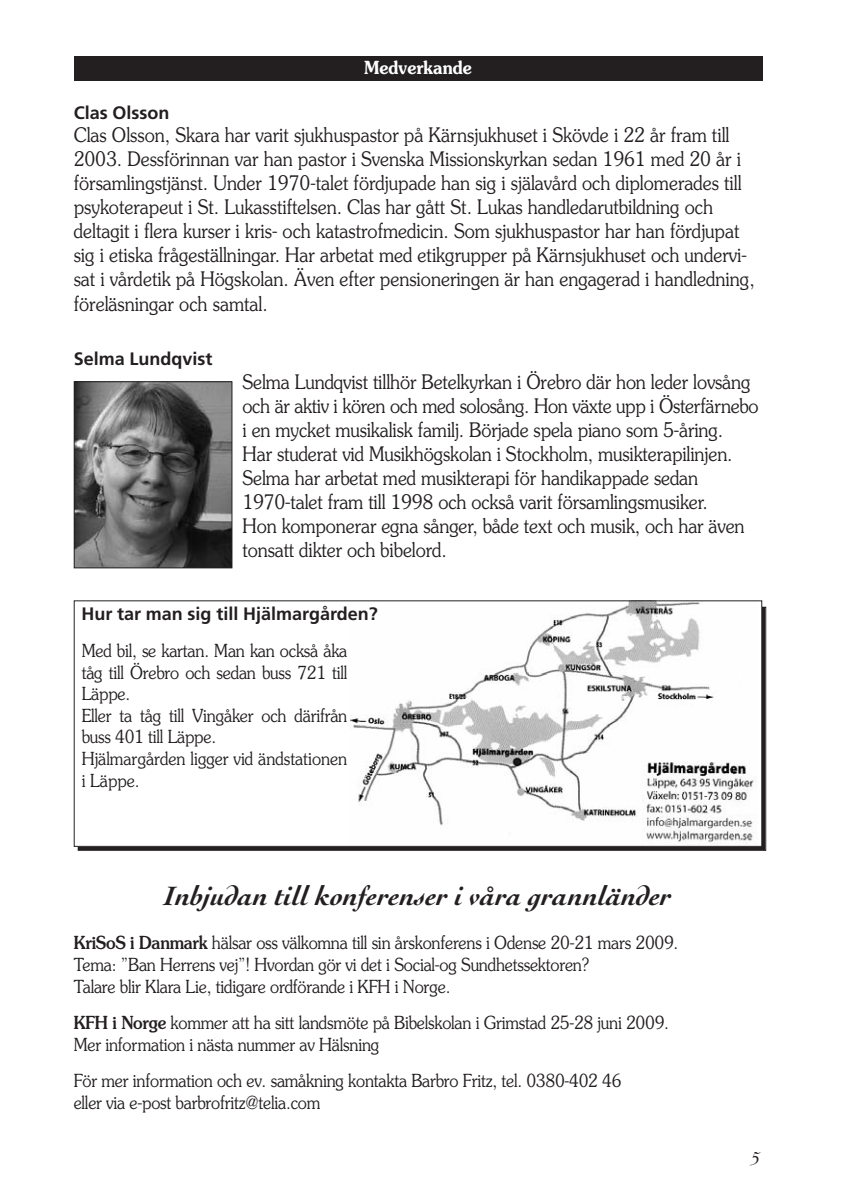
<style>
.page{position:relative;width:842px;height:1191px;background:#fff}
.page>*{position:absolute;margin:0;border:0;box-sizing:border-box;transform-origin:0 0}
.t1{font:italic 700 28px "Cochin";color:#231f20}
.t2{font:300 20px/24.2px "Souvenir";color:#231f20;scale:.9 1}
.t3{font:italic 20px "Cochin";color:#231f20}
.t4{font:300 18px/21.6px "Souvenir";letter-spacing:-.01em;color:#231f20;scale:.9 1}
.t5{font:700 18px "Frutiger";color:#231f20}
.t6{font:600 18px "Souvenir";color:#fff;scale:.9 1}
.s1{font-weight:500}
</style>
<div class="page">
<img style="left:349px;top:602px;width:408px;height:243px">
<div style="left:74px;top:600px;width:688px;height:247px;border:1px solid #231f20"></div>
<img style="left:76px;top:383px;width:154px;height:183px">
<div style="left:74px;top:381px;width:158px;height:187px;border:1px solid #231f20"></div>
<div style="left:74px;top:57px;width:689px;height:24px;background:#231f20"></div>
<p class="t6" style="left:365px;top:60px;width:121px">Medverkande</p>
<p class="t5" style="left:74px;top:105px;width:97px">Clas Olsson</p>
<p class="t2" style="left:74px;top:124px;width:758px">Clas Olsson, Skara har varit sjukhuspastor på Kärnsjukhuset i Skövde i 22 år fram till 2003. Dessförinnan var han pastor i Svenska Missionskyrkan sedan 1961 med 20 år i församlingstjänst. Under 1970-talet fördjupade han sig i själavård och diplomerades till psykoterapeut i St. Lukasstiftelsen. Clas har gått St. Lukas handledarutbildning och deltagit i flera kurser i kris- och katastrofmedicin. Som sjukhuspastor har han fördjupat sig i etiska frågeställningar. Har arbetat med etikgrupper på Kärnsjukhuset och undervi&shy;sat i vårdetik på Högskolan. Även efter pensioneringen är han engagerad i handledning, föreläsningar och samtal.</p>
<p class="t5" style="left:74px;top:352px;width:140px">Selma Lundqvist</p>
<p class="t2" style="left:242px;top:371px;width:575px">Selma Lundqvist tillhör Betelkyrkan i Örebro där hon leder lovsång och är aktiv i kören och med solosång. Hon växte upp i Österfärnebo i en mycket musikalisk familj. Började spela piano som 5-åring.<br>Har studerat vid Musikhögskolan i Stockholm, musikterapilinjen.<br>Selma har arbetat med musikterapi för handikappade sedan 1970-talet fram till 1998 och också varit församlingsmusiker.<br>Hon komponerar egna sånger, både text och musik, och har även tonsatt dikter och bibelord.</p>
<p class="t5" style="left:81px;top:607px;width:298px">Hur tar man sig till Hjälmargården?</p>
<p class="t4" style="left:82px;top:641px;width:297px">Med bil, se kartan. Man kan också åka tåg till Örebro och sedan buss 721 till<br>Läppe.<br>Eller ta tåg till Vingåker och därifrån buss 401 till Läppe.<br>Hjälmargården ligger vid ändstationen i Läppe.</p>
<p class="t4" style="left:89px;top:707px;width:417px">Tåg från Stockholm till Nässjö, byte till Halmstadståget.</p>
<p class="t4" style="left:89px;top:750px;width:238px">Hä tning vid stationen ordnas.</p>
<h1 class="t1" style="left:165px;top:885px;width:508px">Inbjudan till konferenser i våra grannländer</h1>
<p class="t4" style="left:74px;top:933px;width:673px"><span class="s1">KriSoS i Danmark</span> hälsar oss välkomna till sin årskonferens i Odense 20-21 mars 2009.<br>Tema: ”Ban Herrens vej”! Hvordan gör vi det i Social-og Sundhetssektoren?<br>Talare blir Klara Lie, tidigare ordförande i KFH i Norge.</p>
<p class="t4" style="left:74px;top:1013px;width:663px"><span class="s1">KFH i Norge</span> kommer att ha sitt landsmöte på Bibelskolan i Grimstad 25-28 juni 2009.<br>Mer information i nästa nummer av Hälsning</p>
<p class="t4" style="left:74px;top:1071px;width:610px">För mer information och ev. samåkning kontakta Barbro Fritz, tel. 0380-402 46 eller via e-post barbrofritz@telia.com</p>
<p class="t3" style="left:751px;top:1151px;width:10px">5</p>
</div>
